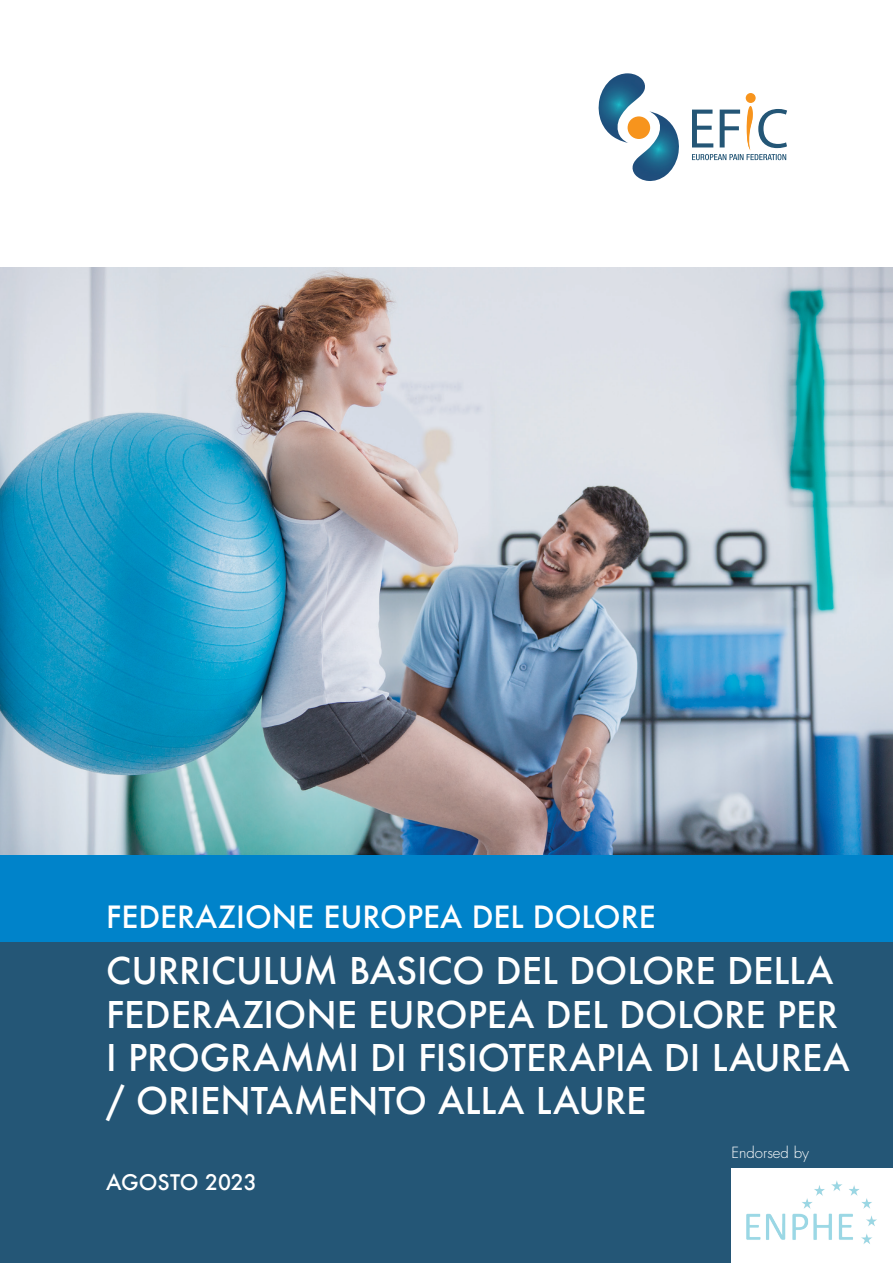
<style>
.page{position:relative;width:893px;height:1263px;background:#fff}
.page>*{position:absolute;margin:0;border:0;box-sizing:border-box;transform-origin:0 0}
.t1{font:500 36px/43.2px "Futura";color:#fff}
.t2{font:500 30px "Futura";color:#fff}
.t3{font:500 21px "Futura";color:#fff}
.t4{font:300 15px "Futura";color:#fff}
</style>
<div class="page">
<div style="left:0;top:268px;width:893px;height:995px;background:#0083ca"></div>
<div style="left:0;top:943px;width:893px;height:320px;background:#245676"></div>
<img style="left:598px;top:73px;width:47px;height:70px">
<img style="left:632px;top:111px;width:47px;height:70px">
<div style="left:746px;top:93px;width:10px;height:10px;background:#f7941d;border-radius:50%"></div>
<svg style="left:692px;top:106px;width:95px;height:54px"></svg>
<img style="left:0;top:268px;width:893px;height:587px">
<div style="left:732px;top:1168px;width:161px;height:95px;background:#fff"></div>
<img style="left:746px;top:1180px;width:131px;height:64px">
<p class="t2" style="left:106px;top:897px;width:551px">FEDERAZIONE EUROPEA DEL DOLORE</p>
<p class="t1" style="left:106px;top:949px;width:745px">CURRICULUM BASICO DEL DOLORE DELLA FEDERAZIONE EUROPEA DEL DOLORE PER I PROGRAMMI DI FISIOTERAPIA DI LAUREA / ORIENTAMENTO ALLA LAURE</p>
<p class="t3" style="left:106px;top:1168px;width:17px">AGOSTO</p>
<p class="t3" style="left:205px;top:1168px;width:53px">2023</p>
<p class="t4" style="left:732px;top:1142px;width:79px">Endorsed by</p>
</div>
